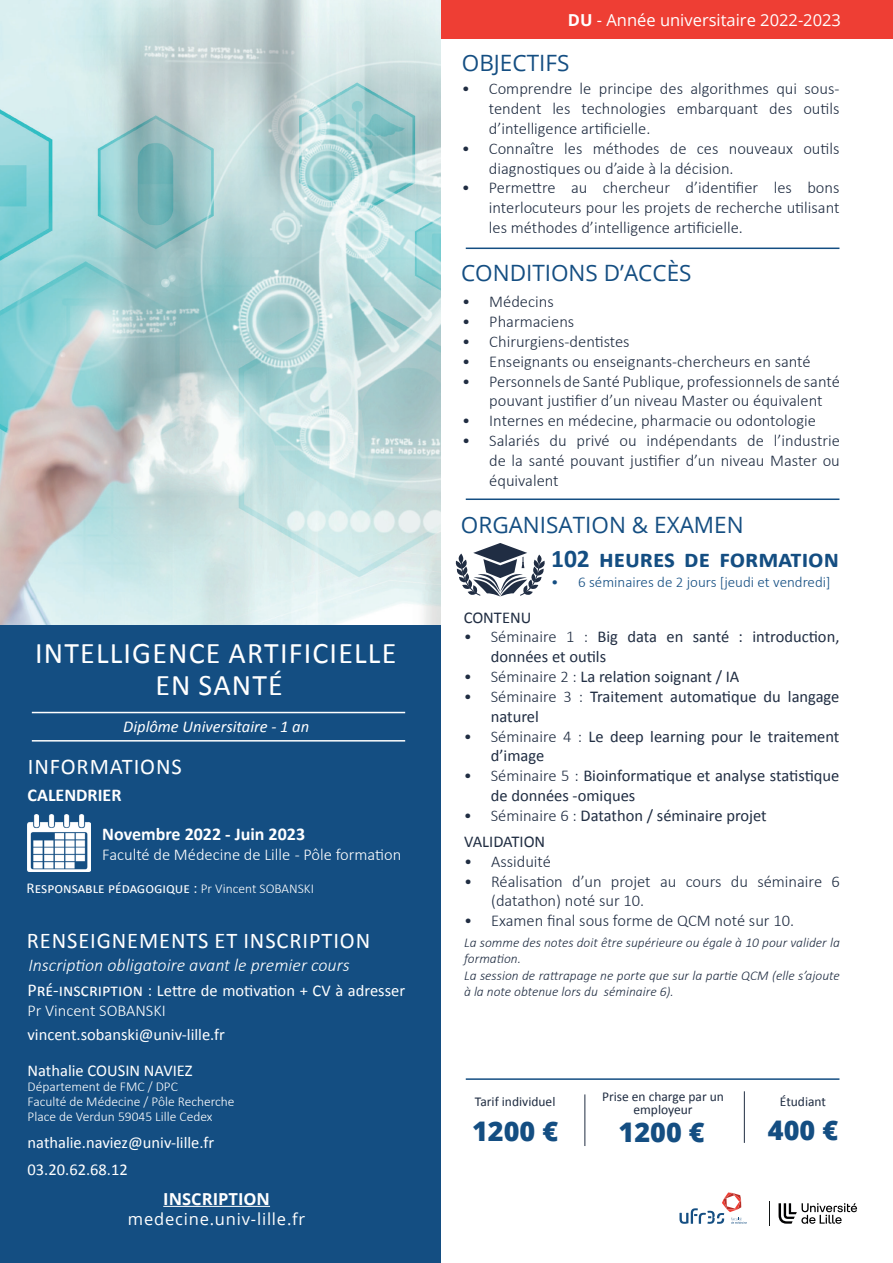
<style>
.page{position:relative;width:893px;height:1263px;background:#fff}
.page>*{position:absolute;margin:0;border:0;box-sizing:border-box;transform-origin:0 0}
.t1{font:30px/31.5px "Calibri";letter-spacing:.04em;color:#fff;text-align:center}
.t2{font:800 27px "Open Sans";color:#144e82}
.t3{font:700 25.5px "Calibri";color:#144e82}
.t4{font:22.5px "Open Sans";color:#144e82}
.t5{font:22.5px "Calibri";letter-spacing:.04em;color:#fff}
.t6{font:italic 300 18px "Calibri";color:#fff}
.t7{font:700 18px/39.3px "Calibri";color:#fff}
.t8{font:300 16.5px/19.8px "Calibri";color:#202d42;text-align:justify}
.t9{font:16.5px/19.8px "Calibri";color:#202d42}
.t10{font:16.5px/27px "Calibri";color:#fff}
.t11{font:300 16.5px "Calibri";color:#fff}
.t12{font:16.5px "Open Sans";color:#fff}
.t13{font:italic 16.5px "Calibri";color:#fff}
.t14{font:16.5px "Open Sans";letter-spacing:.05em;color:#fff}
.t15{font:700 16.5px "Open Sans";color:#fff}
.t16{font:15px "Calibri";color:#fff}
.t17{font:300 15px "Calibri";color:#144e82}
.t18{font:italic 300 13.5px/16.2px "Calibri";color:#202d42}
.t19{font:300 13.5px/15px "Calibri";color:#fff}
.t20{font:13.5px/12.5px "Calibri";color:#202d42;text-align:center}
.s1{font-weight:300;font-size:13.5px}
.s2{font-size:18px}
.s3{font-weight:300}
.s4{font-weight:700}
</style>
<div class="page">
<hr style="left:892px;top:624px;width:1px;height:639px;background:#144e82">
<div style="left:439px;top:0;width:454px;height:39px;background:#ee3e34"></div>
<div style="left:0;top:624px;width:440px;height:639px;background:#144e82"></div>
<hr style="left:163px;top:1206px;width:107px;height:1px;background:#fff">
<svg style="left:778px;top:1203px;width:79px;height:21px"></svg>
<svg style="left:769px;top:1201px;width:1px;height:25px"></svg>
<svg style="left:679px;top:1192px;width:68px;height:32px"></svg>
<hr style="left:32px;top:740px;width:373px;height:1px;background:#fff">
<hr style="left:32px;top:712px;width:373px;height:1px;background:#fff">
<img style="left:28px;top:815px;width:63px;height:56px">
<hr style="left:466px;top:1078px;width:373px;height:2px;background:#144e82">
<hr style="left:466px;top:248px;width:373px;height:1px;background:#144e82">
<hr style="left:466px;top:498px;width:373px;height:2px;background:#144e82">
<hr style="left:585px;top:1094px;width:1px;height:52px;background:#202d42">
<hr style="left:744px;top:1091px;width:1px;height:52px;background:#202d42">
<img style="left:0;top:0;width:440px;height:624px">
<svg style="left:456px;top:543px;width:89px;height:53px"></svg>
<h1 class="t1" style="left:35px;top:637px;width:363px">INTELLIGENCE ARTIFICIELLE<br>EN SANTÉ</h1>
<p class="t13" style="left:123px;top:715px;width:187px">Diplôme Universitaire - 1 an</p>
<h3 class="t5" style="left:28px;top:751px;width:155px">INFORMATIONS</h3>
<p class="t7" style="left:102px;top:775px;width:204px;text-indent:-75px">CALENDRIER<br>Novembre 2022 - Juin 2023</p>
<p class="t11" style="left:102px;top:844px;width:301px">Faculté de Médecine de Lille - Pôle formation</p>
<p class="t16" style="left:27px;top:878px;width:289px">Responsable pédagogique : <span class="s1">Pr Vincent SOBANSKI</span></p>
<h3 class="t5" style="left:27px;top:925px;width:345px">RENSEIGNEMENTS ET INSCRIPTION</h3>
<p class="t6" style="left:28px;top:954px;width:323px">Inscription obligatoire avant le premier cours</p>
<p class="t10" style="left:27px;top:980px;width:379px;line-height:19.8px"><span class="s2">Pré-inscription</span> : Lettre de motivation + CV à adresser<br><span class="s3">Pr Vincent SOBANSKI</span></p>
<p class="t10" style="left:27px;top:1020px;width:199px">vincent.sobanski@univ-lille.fr</p>
<p class="t10" style="left:28px;top:1056px;width:166px">Nathalie COUSIN NAVIEZ</p>
<p class="t19" style="left:28px;top:1078px;width:209px">Département de FMC / DPC<br>Faculté de Médecine / Pôle Recherche<br>Place de Verdun 59045 Lille Cedex</p>
<p class="t10" style="left:28px;top:1128px;width:188px">nathalie.naviez@univ-lille.fr<br>03.20.62.68.12</p>
<p class="t15" style="left:163px;top:1187px;width:108px">INSCRIPTION</p>
<p class="t14" style="left:128px;top:1207px;width:179px">medecine.univ-lille.fr</p>
<p class="t12" style="left:568px;top:9px;width:275px"><span class="s4">DU</span> - Année universitaire 2022-2023</p>
<h3 class="t4" style="left:462px;top:48px;width:109px">OBJECTIFS</h3>
<p class="t8" style="left:489px;top:79px;width:352px;text-indent:-27px">• Comprendre le principe des algorithmes qui sous&shy;tendent les technologies embarquant des outils d’intelligence artificielle.</p>
<p class="t8" style="left:489px;top:138px;width:352px;text-indent:-27px">• Connaître les méthodes de ces nouveaux outils diagnostiques ou d’aide à la décision.</p>
<p class="t8" style="left:489px;top:178px;width:352px;text-indent:-27px">• Permettre au chercheur d’identifier les bons interlocuteurs pour les projets de recherche utilisant les méthodes d’intelligence artificielle.</p>
<h3 class="t4" style="left:461px;top:257px;width:232px">CONDITIONS D’ACCÈS</h3>
<p class="t8" style="left:462px;top:292px;width:93px">• Médecins</p>
<p class="t8" style="left:462px;top:312px;width:114px">• Pharmaciens</p>
<p class="t8" style="left:462px;top:331px;width:169px">• Chirurgiens-dentistes</p>
<p class="t8" style="left:462px;top:351px;width:350px">• Enseignants ou enseignants-chercheurs en santé</p>
<p class="t8" style="left:462px;top:371px;width:379px;text-align:center">• Personnels de Santé Publique, professionnels de santé pouvant justifier d’un niveau Master ou équivalent</p>
<p class="t8" style="left:462px;top:411px;width:355px">• Internes en médecine, pharmacie ou odontologie</p>
<p class="t8" style="left:489px;top:430px;width:352px;text-indent:-27px">• Salariés du privé ou indépendants de l’industrie de la santé pouvant justifier d’un niveau Master ou équivalent</p>
<h3 class="t4" style="left:461px;top:509px;width:284px">ORGANISATION &amp; EXAMEN</h3>
<h3 class="t3" style="left:551px;top:540px;width:289px">102 heures de formation</h3>
<p class="t17" style="left:551px;top:572px;width:281px">• 6 séminaires de 2 jours [jeudi et vendredi]</p>
<p class="t9" style="left:464px;top:607px;width:69px">CONTENU</p>
<p class="t9" style="left:491px;top:627px;width:350px;text-indent:-27px"><span class="s3">• Séminaire 1 :</span> Big data en santé : introduction, données et outils</p>
<p class="t9" style="left:464px;top:666px;width:277px"><span class="s3">• Séminaire 2 :</span> La relation soignant / IA</p>
<p class="t9" style="left:491px;top:686px;width:350px;text-indent:-27px"><span class="s3">• Séminaire 3 :</span> Traitement automatique du langage naturel</p>
<p class="t9" style="left:491px;top:726px;width:350px;text-indent:-27px"><span class="s3">• Séminaire 4 :</span> Le deep learning pour le traitement d’image</p>
<p class="t9" style="left:491px;top:765px;width:350px;text-indent:-27px"><span class="s3">• Séminaire 5 :</span> Bioinformatique et analyse statistique de données -omiques</p>
<p class="t9" style="left:464px;top:805px;width:305px"><span class="s3">• Séminaire 6 :</span> Datathon / séminaire projet</p>
<p class="t9" style="left:464px;top:831px;width:83px">VALIDATION</p>
<p class="t8" style="left:464px;top:851px;width:88px">• Assiduité</p>
<p class="t8" style="left:491px;top:871px;width:350px;text-indent:-27px">• Réalisation d’un projet au cours du séminaire 6 (datathon) noté sur 10.</p>
<p class="t8" style="left:464px;top:910px;width:331px">• Examen final sous forme de QCM noté sur 10.</p>
<p class="t18" style="left:464px;top:934px;width:377px">La somme des notes doit être supérieure ou égale à 10 pour valider la formation.<br>La session de rattrapage ne porte que sur la partie QCM (elle s’ajoute à la note obtenue lors du séminaire 6).</p>
<p class="t20" style="left:475px;top:1095px;width:82px">Tarif individuel</p>
<p class="t20" style="left:602px;top:1090px;width:123px">Prise en charge par un employeur</p>
<h2 class="t2" style="left:472px;top:1111px;width:88px">1200 €</h2>
<h2 class="t2" style="left:618px;top:1112px;width:88px">1200 €</h2>
<p class="t20" style="left:780px;top:1095px;width:48px">Étudiant</p>
<h2 class="t2" style="left:768px;top:1109px;width:72px">400 €</h2>
</div>
